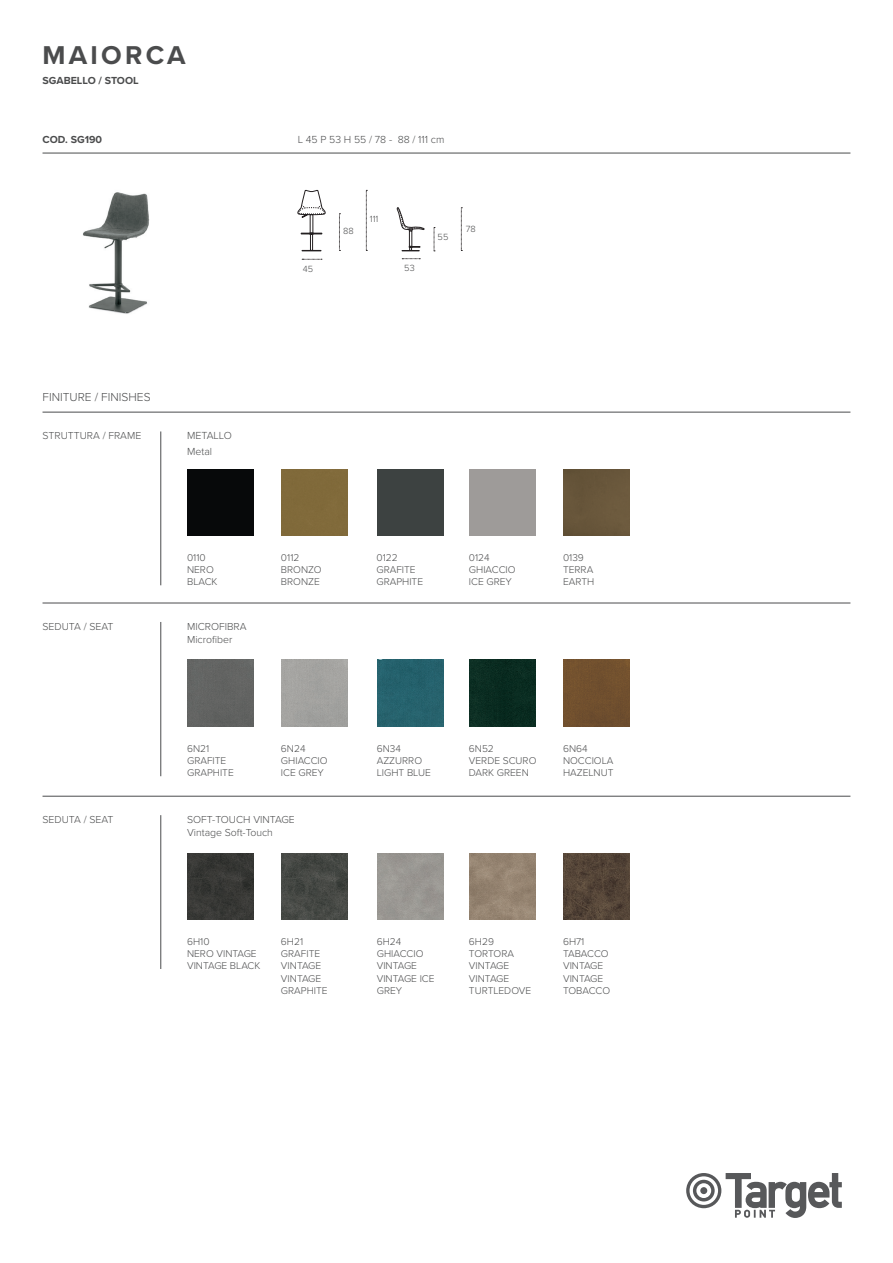
<style>
.page{position:relative;width:893px;height:1263px;background:#fff}
.page>*{position:absolute;margin:0;border:0;box-sizing:border-box;transform-origin:0 0}
.TITOLO{font:700 26.7px "Proxima Nova";letter-spacing:.12em;color:#4b4c4d}
.t1{font:300 12px "Proxima Nova";color:#4b4c4d}
.misure{font:300 10.65px "Proxima Nova";color:#4b4c4d}
.Cod__top202{font:700 10.65px "Proxima Nova";color:#4b4c4d}
.gres_lucido{font:300 10.5px "Proxima Nova";color:#4b4c4d}
.piano_top{font:300 10.5px "Proxima Nova";color:#4b4c4d}
.nome_materiale{font:300 10.2px/12.3px "Proxima Nova";color:#4b4c4d}
.numero{font:300 9.3px "Proxima Nova";color:#4b4c4d}
</style>
<div class="page">
<hr style="left:43px;top:412px;width:807px;height:1px;background:#4b4c4d">
<hr style="left:43px;top:603px;width:807px;height:1px;background:#4b4c4d">
<hr style="left:43px;top:796px;width:807px;height:1px;background:#4b4c4d">
<div style="left:188px;top:469px;width:66px;height:66px;background:#07090a"></div>
<div style="left:188px;top:660px;width:66px;height:66px;background:#636463"></div>
<img style="left:188px;top:853px;width:66px;height:66px">
<div style="left:282px;top:469px;width:66px;height:66px;background:#816a3a"></div>
<div style="left:377px;top:469px;width:66px;height:66px;background:#3d4241"></div>
<div style="left:564px;top:469px;width:66px;height:66px;background:#68563b"></div>
<img style="left:282px;top:853px;width:66px;height:66px">
<div style="left:377px;top:660px;width:67px;height:66px;background:#26626d"></div>
<img style="left:470px;top:853px;width:66px;height:66px">
<img style="left:564px;top:853px;width:66px;height:66px">
<div style="left:470px;top:660px;width:66px;height:66px;background:#0a2c21"></div>
<div style="left:564px;top:660px;width:66px;height:66px;background:#71502e"></div>
<hr style="left:161px;top:431px;width:1px;height:154px;background:#4b4c4d">
<hr style="left:161px;top:622px;width:1px;height:154px;background:#4b4c4d">
<hr style="left:161px;top:815px;width:1px;height:154px;background:#4b4c4d">
<hr style="left:43px;top:153px;width:807px;height:1px;background:#4b4c4d">
<img style="left:83px;top:192px;width:67px;height:122px">
<svg style="left:339px;top:213px;width:1px;height:38px"></svg>
<svg style="left:366px;top:190px;width:1px;height:61px"></svg>
<svg style="left:302px;top:259px;width:20px;height:1px"></svg>
<svg style="left:434px;top:227px;width:1px;height:25px"></svg>
<svg style="left:461px;top:207px;width:1px;height:44px"></svg>
<svg style="left:402px;top:258px;width:18px;height:1px"></svg>
<div style="left:310px;top:234px;width:3px;height:17px;border:1px solid #231f20"></div>
<svg style="left:302px;top:250px;width:19px;height:1px"></svg>
<svg style="left:301px;top:233px;width:21px;height:1px"></svg>
<svg style="left:297px;top:189px;width:29px;height:29px"></svg>
<div style="left:409px;top:231px;width:3px;height:17px;border:1px solid #231f20"></div>
<svg style="left:402px;top:246px;width:18px;height:5px"></svg>
<svg style="left:397px;top:207px;width:28px;height:24px"></svg>
<svg style="left:686px;top:1173px;width:156px;height:45px"></svg>
<p class="TITOLO" style="left:43px;top:35px;width:145px">MAIORCA</p>
<p class="Cod__top202" style="left:43px;top:72px;width:98px">SGABELLO / STOOL</p>
<p class="Cod__top202" style="left:43px;top:132px;width:61px">COD. SG190</p>
<p class="misure" style="left:298px;top:132px;width:148px">L 45 P 53 H 55 / 78 - 88 / 111 cm</p>
<p class="numero" style="left:303px;top:262px;width:12px">45</p>
<p class="numero" style="left:343px;top:224px;width:12px">88</p>
<p class="numero" style="left:370px;top:212px;width:10px">111</p>
<p class="numero" style="left:404px;top:261px;width:12px">53</p>
<p class="numero" style="left:438px;top:230px;width:12px">55</p>
<p class="numero" style="left:466px;top:222px;width:11px">78</p>
<p class="t1" style="left:43px;top:388px;width:110px">FINITURE / FINISHES</p>
<p class="piano_top" style="left:42px;top:428px;width:100px">STRUTTURA / FRAME</p>
<p class="misure" style="left:187px;top:428px;width:46px">METALLO</p>
<p class="misure" style="left:187px;top:443px;width:27px">Metal</p>
<p class="piano_top" style="left:42px;top:619px;width:72px">SEDUTA / SEAT</p>
<p class="nome_materiale" style="left:187px;top:551px;width:32px">0110<br>NERO<br>BLACK</p>
<p class="gres_lucido" style="left:187px;top:619px;width:61px">MICROFIBRA</p>
<p class="gres_lucido" style="left:187px;top:631px;width:47px">Microfiber</p>
<p class="nome_materiale" style="left:281px;top:551px;width:20px">0112</p>
<p class="nome_materiale" style="left:281px;top:563px;width:42px">BRONZO<br>BRONZE</p>
<p class="piano_top" style="left:42px;top:812px;width:72px">SEDUTA / SEAT</p>
<p class="nome_materiale" style="left:187px;top:742px;width:24px">6N21</p>
<p class="nome_materiale" style="left:187px;top:754px;width:48px">GRAFITE<br>GRAPHITE</p>
<p class="nome_materiale" style="left:281px;top:742px;width:48px">6N24<br>GHIACCIO<br>ICE GREY</p>
<p class="gres_lucido" style="left:187px;top:812px;width:109px">SOFT-TOUCH VINTAGE</p>
<p class="gres_lucido" style="left:187px;top:825px;width:87px">Vintage Soft-Touch</p>
<p class="nome_materiale" style="left:187px;top:935px;width:24px">6H10</p>
<p class="nome_materiale" style="left:187px;top:947px;width:75px">NERO VINTAGE<br>VINTAGE BLACK</p>
<p class="nome_materiale" style="left:281px;top:935px;width:24px">6H21</p>
<p class="nome_materiale" style="left:281px;top:947px;width:42px">GRAFITE<br>VINTAGE</p>
<p class="nome_materiale" style="left:281px;top:971px;width:48px">VINTAGE<br>GRAPHITE</p>
<p class="nome_materiale" style="left:376px;top:551px;width:23px">0122</p>
<p class="nome_materiale" style="left:376px;top:563px;width:41px">GRAFITE</p>
<p class="nome_materiale" style="left:376px;top:575px;width:48px">GRAPHITE</p>
<p class="nome_materiale" style="left:469px;top:551px;width:22px">0124</p>
<p class="nome_materiale" style="left:469px;top:563px;width:48px">GHIACCIO</p>
<p class="nome_materiale" style="left:469px;top:575px;width:44px">ICE GREY</p>
<p class="nome_materiale" style="left:563px;top:551px;width:22px">0139</p>
<p class="nome_materiale" style="left:563px;top:563px;width:32px">TERRA</p>
<p class="nome_materiale" style="left:563px;top:575px;width:33px">EARTH</p>
<p class="nome_materiale" style="left:377px;top:742px;width:26px">6N34</p>
<p class="nome_materiale" style="left:377px;top:754px;width:47px">AZZURRO</p>
<p class="nome_materiale" style="left:377px;top:766px;width:56px">LIGHT BLUE</p>
<p class="nome_materiale" style="left:469px;top:742px;width:26px">6N52</p>
<p class="nome_materiale" style="left:469px;top:754px;width:69px">VERDE SCURO</p>
<p class="nome_materiale" style="left:469px;top:766px;width:61px">DARK GREEN</p>
<p class="nome_materiale" style="left:563px;top:742px;width:26px">6N64</p>
<p class="nome_materiale" style="left:563px;top:754px;width:52px">NOCCIOLA</p>
<p class="nome_materiale" style="left:563px;top:766px;width:52px">HAZELNUT</p>
<p class="nome_materiale" style="left:377px;top:935px;width:26px">6H24</p>
<p class="nome_materiale" style="left:377px;top:947px;width:48px">GHIACCIO<br>VINTAGE</p>
<p class="nome_materiale" style="left:377px;top:971px;width:59px">VINTAGE ICE<br>GREY</p>
<p class="nome_materiale" style="left:469px;top:935px;width:27px">6H29</p>
<p class="nome_materiale" style="left:469px;top:947px;width:47px">TORTORA<br>VINTAGE</p>
<p class="nome_materiale" style="left:469px;top:971px;width:64px">VINTAGE<br>TURTLEDOVE</p>
<p class="nome_materiale" style="left:563px;top:935px;width:23px">6H71</p>
<p class="nome_materiale" style="left:563px;top:947px;width:47px">TABACCO<br>VINTAGE</p>
<p class="nome_materiale" style="left:563px;top:971px;width:49px">VINTAGE<br>TOBACCO</p>
</div>
